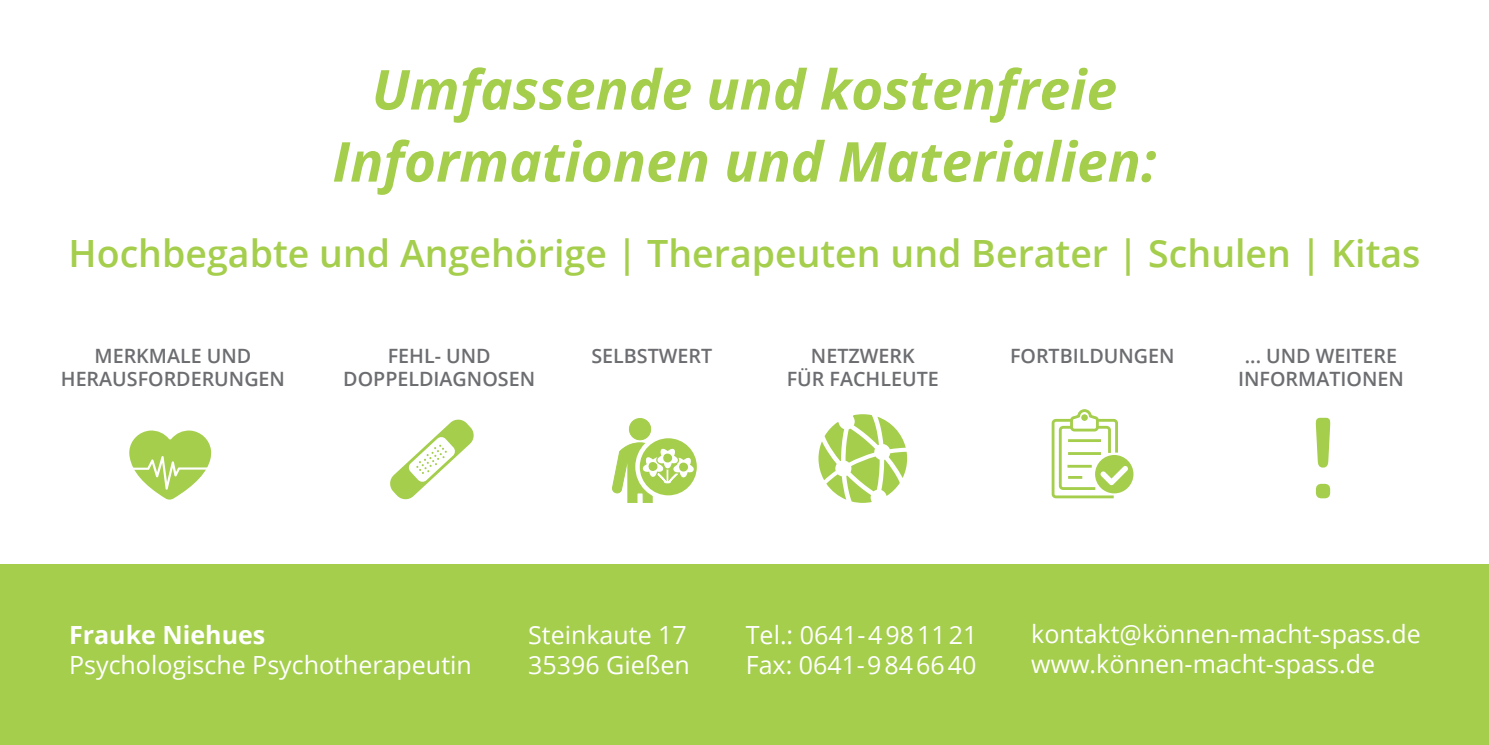
<style>
.page{position:relative;width:1489px;height:745px;background:#fff}
.page>*{position:absolute;margin:0;border:0;box-sizing:border-box;transform-origin:0 0}
.t1{font:italic 700 55px/72px "Open Sans";color:#a4ce4c;text-align:center}
.t2{font:600 37.5px "Open Sans";color:#a4ce4c}
.t3{font:25px/30px "Open Sans";color:#fff}
.t4{font:700 25px "Open Sans";color:#fff}
.t5{font:600 19.75px/23.8px "Open Sans";color:#6c6d70;text-align:center}
</style>
<div class="page">
<div style="left:0;top:564px;width:1488px;height:180px;background:#a4ce4c"></div>
<svg style="left:129px;top:430px;width:82px;height:69px"></svg>
<div style="left:629px;top:418px;width:21px;height:21px;background:#a4ce4c;border-radius:50%"></div>
<div style="left:629px;top:418px;width:21px;height:21px;border:1px solid #a4ce4c;border-radius:50%"></div>
<svg style="left:612px;top:433px;width:85px;height:69px"></svg>
<svg style="left:1051px;top:409px;width:82px;height:89px"></svg>
<hr style="left:1067px;top:439px;width:33px;height:2px;background:#a4ce4c">
<svg style="left:390px;top:419px;width:84px;height:81px"></svg>
<svg style="left:1315px;top:417px;width:15px;height:81px"></svg>
<svg style="left:818px;top:414px;width:89px;height:88px"></svg>
<h1 class="t1" style="left:332px;top:52px;width:825px">Umfassende und kostenfreie<br>Informationen und Materialien:</h1>
<h2 class="t2" style="left:69px;top:227px;width:1353px">Hochbegabte und Angehörige | Therapeuten und Berater | Schulen | Kitas</h2>
<p class="t5" style="left:388px;top:343px;width:104px">FEHL- UND</p>
<p class="t5" style="left:1009px;top:343px;width:166px">FORTBILDUNGEN</p>
<p class="t5" style="left:343px;top:366px;width:193px">DOPPELDIAGNOSEN</p>
<p class="t5" style="left:61px;top:343px;width:226px">MERKMALE UND<br>HERAUSFORDERUNGEN</p>
<p class="t5" style="left:591px;top:343px;width:122px">SELBSTWERT</p>
<p class="t5" style="left:786px;top:343px;width:153px">NETZWERK<br>FÜR FACHLEUTE</p>
<p class="t5" style="left:1238px;top:343px;width:167px">... UND WEITERE<br>INFORMATIONEN</p>
<p class="t4" style="left:69px;top:617px;width:198px">Frauke Niehues</p>
<p class="t3" style="left:69px;top:649px;width:404px">Psychologische Psychotherapeutin</p>
<p class="t3" style="left:528px;top:619px;width:163px">Steinkaute 17<br>35396 Gießen</p>
<p class="t3" style="left:745px;top:619px;width:233px">Tel.: 0641-4981121<br>Fax: 0641-9846640</p>
<p class="t3" style="left:1031px;top:618px;width:391px">kontakt@können-macht-spass.de www.können-macht-spass.de</p>
</div>
